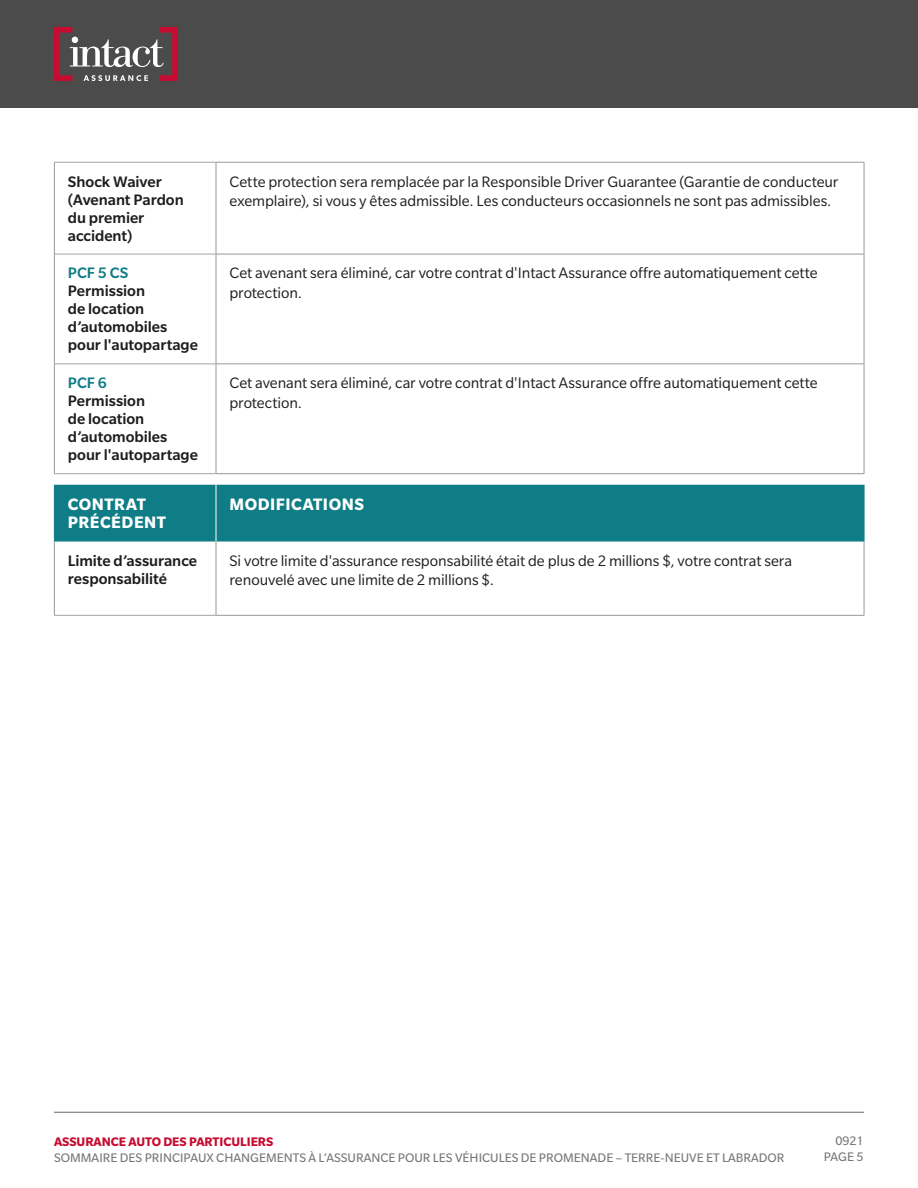
<style>
.page{position:relative;width:918px;height:1188px;background:#fff}
.page>*{position:absolute;margin:0;border:0;box-sizing:border-box;transform-origin:0 0}
.t1{font:700 18px/18px "Slate Std";letter-spacing:.03em;color:#fff}
.Body{font:16.5px/19.5px "Slate Std";letter-spacing:-.005em;color:#1e1e1e}
.Subhead{font:500 16.5px/18px "Slate Std";letter-spacing:-.005em;color:#1e1e1e}
.t2{font:13.5px/16.2px "Slate Std";color:#787878;text-align:right}
.t3{font:700 13.5px "Slate Std";color:#c60c30}
.s1{color:#0f7d85}
</style>
<div class="page">
<div style="left:0;top:0;width:918px;height:108px;background:#4b4b4b"></div>
<hr style="left:54px;top:1112px;width:810px;height:1px;background:#666">
<svg style="left:54px;top:27px;width:124px;height:54px"></svg>
<div style="left:55px;top:485px;width:809px;height:57px;background:#0f7d85"></div>
<hr style="left:216px;top:485px;width:1px;height:57px;background:#fff">
<hr style="left:54px;top:162px;width:162px;height:1px;background:#a5a5a5">
<hr style="left:55px;top:254px;width:161px;height:1px;background:#a5a5a5">
<hr style="left:55px;top:364px;width:161px;height:1px;background:#a5a5a5">
<hr style="left:54px;top:473px;width:162px;height:1px;background:#a5a5a5">
<hr style="left:54px;top:615px;width:162px;height:1px;background:#a5a5a5">
<hr style="left:54px;top:163px;width:1px;height:91px;background:#999">
<hr style="left:216px;top:162px;width:648px;height:1px;background:#999">
<hr style="left:216px;top:163px;width:1px;height:91px;background:#999">
<hr style="left:864px;top:163px;width:1px;height:91px;background:#999">
<hr style="left:54px;top:254px;width:1px;height:110px;background:#999">
<hr style="left:216px;top:254px;width:648px;height:1px;background:#999">
<hr style="left:216px;top:254px;width:1px;height:110px;background:#999">
<hr style="left:864px;top:254px;width:1px;height:110px;background:#999">
<hr style="left:54px;top:364px;width:1px;height:109px;background:#999">
<hr style="left:216px;top:364px;width:648px;height:1px;background:#999">
<hr style="left:216px;top:364px;width:1px;height:109px;background:#999">
<hr style="left:864px;top:364px;width:1px;height:109px;background:#999">
<hr style="left:216px;top:473px;width:648px;height:1px;background:#999">
<hr style="left:54px;top:542px;width:1px;height:73px;background:#999">
<hr style="left:216px;top:542px;width:1px;height:73px;background:#999">
<hr style="left:864px;top:542px;width:1px;height:73px;background:#999">
<hr style="left:216px;top:615px;width:648px;height:1px;background:#999">
<hr style="left:54px;top:485px;width:1px;height:57px;background:#0f7d85">
<hr style="left:864px;top:485px;width:1px;height:57px;background:#0f7d85">
<p class="Subhead" style="left:68px;top:172px;width:117px">Shock Waiver (Avenant Pardon du premier accident)</p>
<p class="Body" style="left:229px;top:171px;width:610px">Cette protection sera remplacée par la Responsible Driver Guarantee (Garantie de conducteur exemplaire), si vous y êtes admissible. Les conducteurs occasionnels ne sont pas admissibles.</p>
<p class="Subhead" style="left:68px;top:264px;width:132px"><span class="s1">PCF 5 CS<br></span>Permission<br>de location d’automobiles pour l'autopartage</p>
<p class="Body" style="left:229px;top:263px;width:590px">Cet avenant sera éliminé, car votre contrat d'Intact Assurance offre automatiquement cette protection.</p>
<p class="Subhead" style="left:68px;top:374px;width:132px"><span class="s1">PCF 6<br></span>Permission<br>de location d’automobiles pour l'autopartage</p>
<p class="Body" style="left:229px;top:373px;width:590px">Cet avenant sera éliminé, car votre contrat d'Intact Assurance offre automatiquement cette protection.</p>
<h1 class="t1" style="left:68px;top:495px;width:100px">CONTRAT<br>PRÉCÉDENT</h1>
<h1 class="t1" style="left:229px;top:495px;width:136px">MODIFICATIONS</h1>
<p class="Subhead" style="left:68px;top:551px;width:131px">Limite d’assurance responsabilité</p>
<p class="Body" style="left:229px;top:551px;width:564px">Si votre limite d'assurance responsabilité était de plus de 2 millions $, votre contrat sera renouvelé avec une limite de 2 millions $.</p>
<p class="t3" style="left:54px;top:1135px;width:221px">ASSURANCE AUTO DES PARTICULIERS</p>
<p class="t2" style="left:54px;top:1150px;width:732px">SOMMAIRE DES PRINCIPAUX CHANGEMENTS À L’ASSURANCE POUR LES VÉHICULES DE PROMENADE – TERRE-NEUVE ET LABRADOR</p>
<p class="t2" style="left:824px;top:1132px;width:41px">0921<br>PAGE 5</p>
</div>
